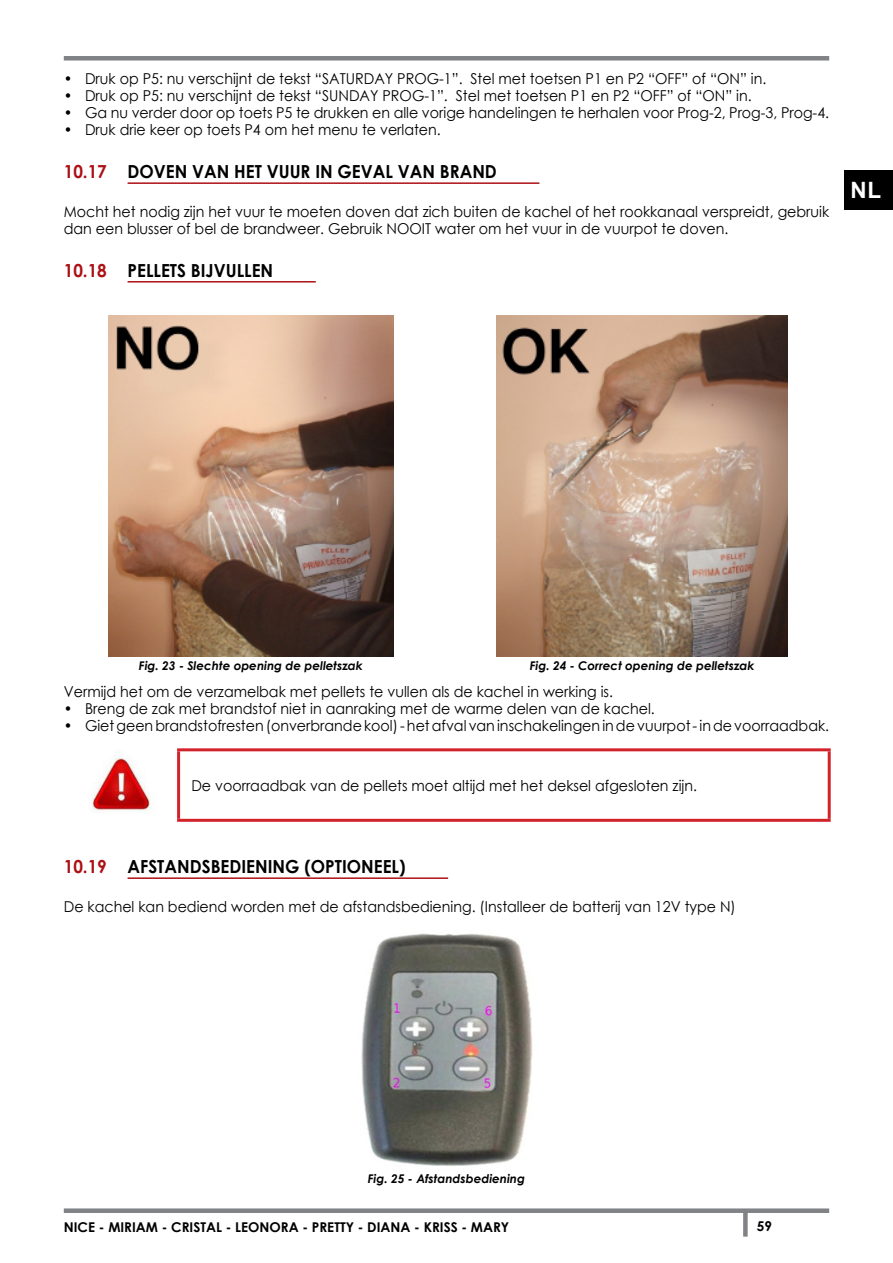
<style>
.page{position:relative;width:893px;height:1263px;background:#fff}
.page>*{position:absolute;margin:0;border:0;box-sizing:border-box;transform-origin:0 0}
.t1{font:700 22.5px "Arial";color:#fff}
.t2{font:700 18px "Century Gothic";color:#000;scale:.95 1}
.t3{font:15px/17.2px "Century Gothic";color:#000;scale:.95 1}
.t4{font:700 13.5px "Century Gothic";color:#000}
.t5{font:italic 700 12px "Century Gothic";color:#000}
.s1{color:#ad1015}
</style>
<div class="page">
<div style="left:64px;top:1208px;width:765px;height:5px;background:#808285"></div>
<div style="left:64px;top:56px;width:765px;height:5px;background:#808285"></div>
<div style="left:743px;top:1211px;width:5px;height:25px;background:#808285"></div>
<div style="left:844px;top:170px;width:49px;height:40px;background:#000"></div>
<hr style="left:128px;top:182px;width:411px;height:2px;background:#ad1015">
<hr style="left:128px;top:281px;width:188px;height:2px;background:#ad1015">
<hr style="left:128px;top:877px;width:320px;height:2px;background:#ad1015">
<img style="left:109px;top:316px;width:284px;height:340px">
<img style="left:497px;top:316px;width:290px;height:340px">
<hr style="left:177px;top:748px;width:654px;height:3px;background:#d2232a">
<hr style="left:177px;top:751px;width:3px;height:68px;background:#d2232a">
<hr style="left:828px;top:751px;width:3px;height:68px;background:#d2232a">
<hr style="left:177px;top:819px;width:654px;height:3px;background:#d2232a">
<img style="left:92px;top:752px;width:64px;height:61px">
<img style="left:361px;top:933px;width:172px;height:233px">
<p class="t3" style="left:64px;top:69px;width:741px">• Druk op P5: nu verschijnt de tekst “SATURDAY PROG-1”. Stel met toetsen P1 en P2 “OFF” of “ON” in.</p>
<p class="t3" style="left:64px;top:87px;width:726px">• Druk op P5: nu verschijnt de tekst “SUNDAY PROG-1”. Stel met toetsen P1 en P2 “OFF” of “ON” in.</p>
<p class="t3" style="left:64px;top:104px;width:807px">• Ga nu verder door op toets P5 te drukken en alle vorige handelingen te herhalen voor Prog-2, Prog-3, Prog-4.</p>
<p class="t3" style="left:64px;top:121px;width:398px">• Druk drie keer op toets P4 om het menu te verlaten.</p>
<p class="t2" style="left:64px;top:158px;width:457px"><span class="s1">10.17</span> DOVEN VAN HET VUUR IN GEVAL VAN BRAND</p>
<p class="t3" style="left:64px;top:202px;width:807px">Mocht het nodig zijn het vuur te moeten doven dat zich buiten de kachel of het rookkanaal verspreidt, gebruik dan een blusser of bel de brandweer. Gebruik NOOIT water om het vuur in de vuurpot te doven.</p>
<p class="t2" style="left:64px;top:257px;width:222px"><span class="s1">10.18</span> PELLETS BIJVULLEN</p>
<h1 class="t1" style="left:850px;top:175px;width:32px">NL</h1>
<p class="t5" style="left:139px;top:657px;width:225px">Fig. 23 - Slechte opening de pelletszak</p>
<p class="t5" style="left:530px;top:657px;width:226px">Fig. 24 - Correct opening de pelletszak</p>
<p class="t3" style="left:64px;top:682px;width:580px">Vermijd het om de verzamelbak met pellets te vullen als de kachel in werking is.</p>
<p class="t3" style="left:64px;top:700px;width:624px">• Breng de zak met brandstof niet in aanraking met de warme delen van de kachel.</p>
<p class="t3" style="left:64px;top:717px;width:807px">• Giet geen brandstofresten (onverbrande kool) - het afval van inschakelingen in de vuurpot - in de voorraadbak.</p>
<p class="t3" style="left:191px;top:776px;width:534px">De voorraadbak van de pellets moet altijd met het deksel afgesloten zijn.</p>
<p class="t2" style="left:64px;top:853px;width:361px"><span class="s1">10.19</span> AFSTANDSBEDIENING (OPTIONEEL)</p>
<p class="t3" style="left:64px;top:897px;width:709px">De kachel kan bediend worden met de afstandsbediening. (Installeer de batterij van 12V type N)</p>
<p class="t5" style="left:368px;top:1170px;width:159px">Fig. 25 - Afstandsbediening</p>
<p class="t4" style="left:64px;top:1217px;width:447px">NICE - MIRIAM - CRISTAL - LEONORA - PRETTY - DIANA - KRISS - MARY</p>
<p class="t4" style="left:757px;top:1216px;width:17px">59</p>
</div>
